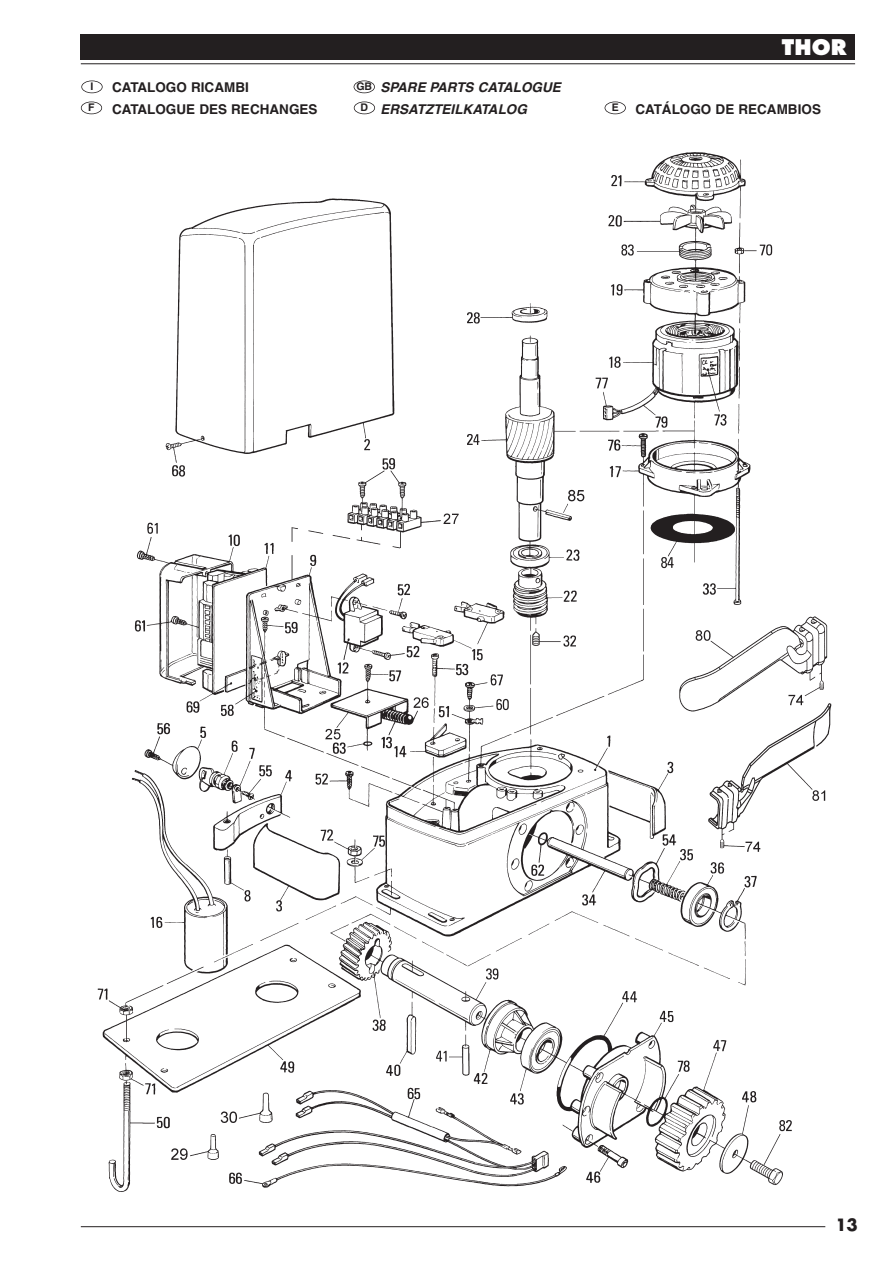
<style>
.page{position:relative;width:893px;height:1263px;background:#fff}
.page>*{position:absolute;margin:0;border:0;box-sizing:border-box;transform-origin:0 0}
.t1{font:800 21px "Futura";color:#fff}
.t2{font:700 16.5px "Futura";color:#231f20}
.t3{font:700 13.5px "Helvetica";color:#231f20}
.t4{font:italic 700 13.5px "Helvetica";color:#231f20}
.t5{font:700 10.5px "Helvetica";color:#231f20}
</style>
<div class="page">
<img style="left:97px;top:152px;width:735px;height:1040px">
<hr style="left:81px;top:1226px;width:744px;height:1px;background:#231f20">
<div style="left:81px;top:34px;width:774px;height:26px;background:#231f20"></div>
<hr style="left:81px;top:63px;width:774px;height:1px;background:#231f20">
<div style="left:81px;top:80px;width:22px;height:13px;border:2px solid #231f20;border-radius:50%"></div>
<div style="left:353px;top:80px;width:22px;height:13px;border:2px solid #231f20;border-radius:50%"></div>
<div style="left:81px;top:102px;width:21px;height:12px;border:2px solid #231f20;border-radius:50%"></div>
<div style="left:354px;top:102px;width:21px;height:12px;border:2px solid #231f20;border-radius:50%"></div>
<div style="left:604px;top:102px;width:22px;height:12px;border:2px solid #231f20;border-radius:50%"></div>
<h1 class="t1" style="left:782px;top:38px;width:66px">THOR</h1>
<p class="t3" style="left:112px;top:82px;width:138px">CATALOGO RICAMBI</p>
<p class="t4" style="left:380px;top:82px;width:182px">SPARE PARTS CATALOGUE</p>
<p class="t3" style="left:112px;top:105px;width:207px">CATALOGUE DES RECHANGES</p>
<p class="t4" style="left:380px;top:105px;width:148px">ERSATZTEILKATALOG</p>
<p class="t3" style="left:635px;top:105px;width:187px">CATÁLOGO DE RECAMBIOS</p>
<p class="t5" style="left:90px;top:83px;width:4px">I</p>
<p class="t5" style="left:356px;top:83px;width:17px">GB</p>
<p class="t5" style="left:88px;top:104px;width:8px">F</p>
<p class="t5" style="left:360px;top:104px;width:9px">D</p>
<p class="t5" style="left:611px;top:104px;width:9px">E</p>
<p class="t2" style="left:835px;top:1218px;width:24px">13</p>
</div>
